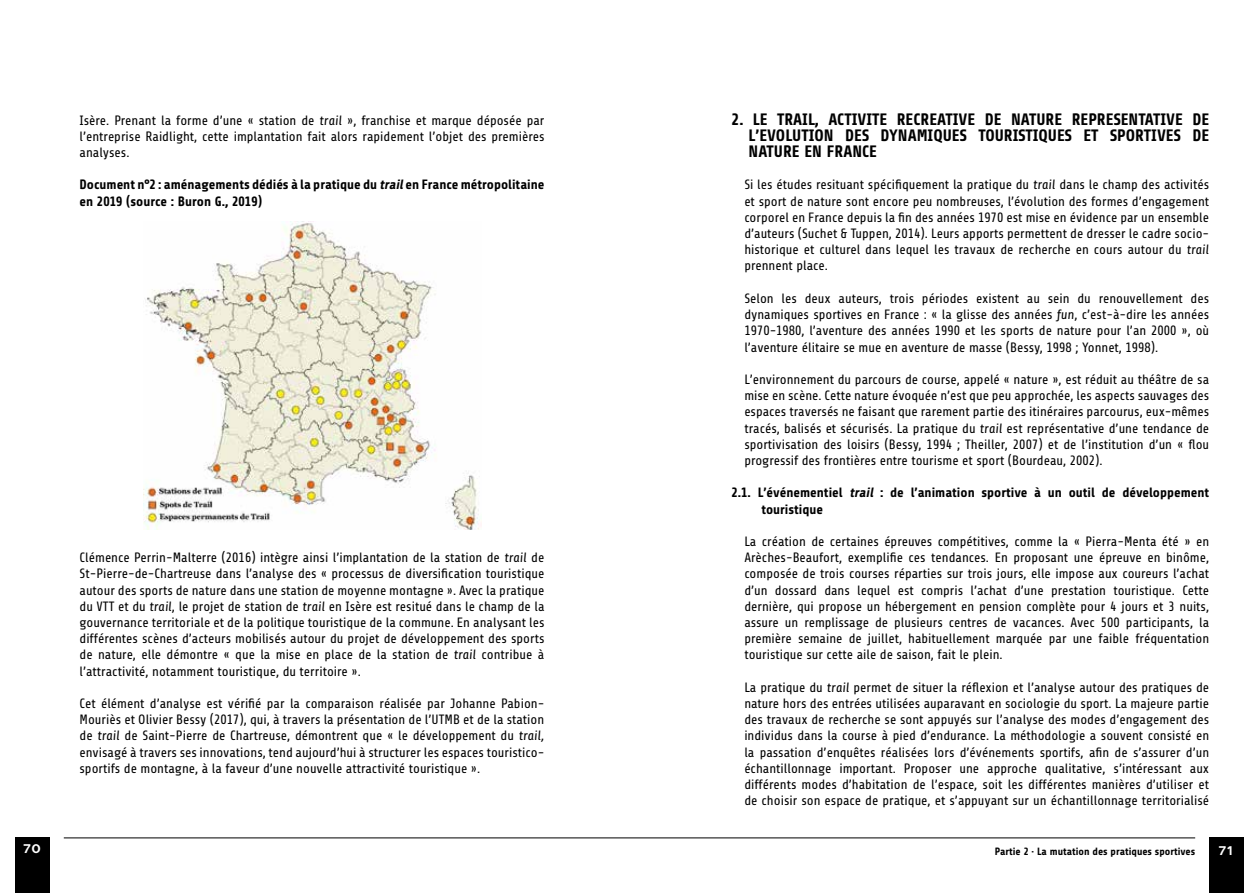
<style>
.page{position:relative;width:1259px;height:893px;background:#fff}
.page>*{position:absolute;margin:0;border:0;box-sizing:border-box;transform-origin:0 0}
.t1{font:700 16.5px/16.2px "Share";color:#000;text-align:justify}
.t2{font:15px "splekta";color:#fff}
.t3{font:13.5px/16.2px "Share";color:#000;text-align:justify}
.t4{font:700 13.5px/16.2px "Share";color:#000}
.t5{font:700 10.5px "Share";color:#000}
.s1{font-style:italic}
</style>
<div class="page">
<div style="left:16px;top:838px;width:34px;height:55px;background:#000"></div>
<div style="left:1209px;top:838px;width:34px;height:55px;background:#000"></div>
<hr style="left:64px;top:838px;width:1131px;height:1px;background:#000">
<img style="left:143px;top:223px;width:336px;height:307px">
<p class="t3" style="left:80px;top:112px;width:466px">Isère. Prenant la forme d’une « station de <span class="s1">trail</span> », franchise et marque déposée par l’entreprise Raidlight, cette implantation fait alors rapidement l’objet des premières analyses.</p>
<p class="t4" style="left:80px;top:177px;width:466px">Document n°2 : aménagements dédiés à la pratique du <span class="s1">trail</span>en France métropolitaine en 2019 (source : Buron G., 2019)</p>
<p class="t3" style="left:80px;top:550px;width:466px">Clémence Perrin-Malterre (2016) intègre ainsi l’implantation de la station de <span class="s1">trail</span> de St-Pierre-de-Chartreuse dans l’analyse des « processus de diversification touristique autour des sports de nature dans une station de moyenne montagne ». Avec la pratique du VTT et du <span class="s1">trail</span>, le projet de station de <span class="s1">trail</span> en Isère est resitué dans le champ de la gouvernance territoriale et de la politique touristique de la commune. En analysant les différentes scènes d’acteurs mobilisés autour du projet de développement des sports de nature, elle démontre « que la mise en place de la station de <span class="s1">trail</span> contribue à l’attractivité, notamment touristique, du territoire ».</p>
<p class="t3" style="left:80px;top:695px;width:466px">Cet élément d’analyse est vérifié par la comparaison réalisée par Johanne Pabion-Mouriès et Olivier Bessy (2017), qui, à travers la présentation de l’UTMB et de la station de <span class="s1">trail</span> de Saint-Pierre de Chartreuse, démontrent que « le développement du <span class="s1">trail, </span>envisagé à travers ses innovations, tend aujourd’hui à structurer les espaces touristico&shy;sportifs de montagne, à la faveur d’une nouvelle attractivité touristique ».</p>
<p class="t1" style="left:748px;top:111px;width:462px;text-indent:-17px">2. LE TRAIL, ACTIVITE RECREATIVE DE NATURE REPRESENTATIVE DE L’EVOLUTION DES DYNAMIQUES TOURISTIQUES ET SPORTIVES DE NATURE EN FRANCE</p>
<p class="t3" style="left:744px;top:177px;width:466px">Si les études resituant spécifiquement la pratique du <span class="s1">trail</span> dans le champ des activités et sport de nature sont encore peu nombreuses, l’évolution des formes d’engagement corporel en France depuis la fin des années 1970 est mise en évidence par un ensemble d’auteurs (Suchet &amp; Tuppen, 2014). Leurs apports permettent de dresser le cadre socio&shy;historique et culturel dans lequel les travaux de recherche en cours autour du <span class="s1">trail </span>prennent place.</p>
<p class="t3" style="left:744px;top:290px;width:466px">Selon les deux auteurs, trois périodes existent au sein du renouvellement des dynamiques sportives en France : « la glisse des années <span class="s1">fun</span>, c’est-à-dire les années 1970-1980, l’aventure des années 1990 et les sports de nature pour l’an 2000 », où l’aventure élitaire se mue en aventure de masse (Bessy, 1998 ; Yonnet, 1998).</p>
<p class="t3" style="left:744px;top:371px;width:466px">L’environnement du parcours de course, appelé « nature », est réduit au théâtre de sa mise en scène. Cette nature évoquée n’est que peu approchée, les aspects sauvages des espaces traversés ne faisant que rarement partie des itinéraires parcourus, eux-mêmes tracés, balisés et sécurisés. La pratique du <span class="s1">trail</span> est représentative d’une tendance de sportivisation des loisirs (Bessy, 1994 ; Theiller, 2007) et de l’institution d’un « flou progressif des frontières entre tourisme et sport (Bourdeau, 2002).</p>
<p class="t4" style="left:761px;top:485px;width:449px;text-indent:-30px">2.1. L’événementiel <span class="s1">trail</span> : de l’animation sportive à un outil de développement touristique</p>
<p class="t3" style="left:744px;top:533px;width:466px">La création de certaines épreuves compétitives, comme la « Pierra-Menta été » en Arèches-Beaufort, exemplifie ces tendances. En proposant une épreuve en binôme, composée de trois courses réparties sur trois jours, elle impose aux coureurs l’achat d’un dossard dans lequel est compris l’achat d’une prestation touristique. Cette dernière, qui propose un hébergement en pension complète pour 4 jours et 3 nuits, assure un remplissage de plusieurs centres de vacances. Avec 500 participants, la première semaine de juillet, habituellement marquée par une faible fréquentation touristique sur cette aile de saison, fait le plein.</p>
<p class="t3" style="left:744px;top:679px;width:466px">La pratique du <span class="s1">trail</span> permet de situer la réflexion et l’analyse autour des pratiques de nature hors des entrées utilisées auparavant en sociologie du sport. La majeure partie des travaux de recherche se sont appuyés sur l’analyse des modes d’engagement des individus dans la course à pied d’endurance. La méthodologie a souvent consisté en la passation d’enquêtes réalisées lors d’événements sportifs, afin de s’assurer d’un échantillonnage important. Proposer une approche qualitative, s’intéressant aux différents modes d’habitation de l’espace, soit les différentes manières d’utiliser et de choisir son espace de pratique, et s’appuyant sur un échantillonnage territorialisé</p>
<p class="t2" style="left:24px;top:841px;width:19px">70</p>
<p class="t5" style="left:995px;top:845px;width:202px">Partie 2 · La mutation des pratiques sportives</p>
<p class="t2" style="left:1219px;top:843px;width:15px">71</p>
</div>
